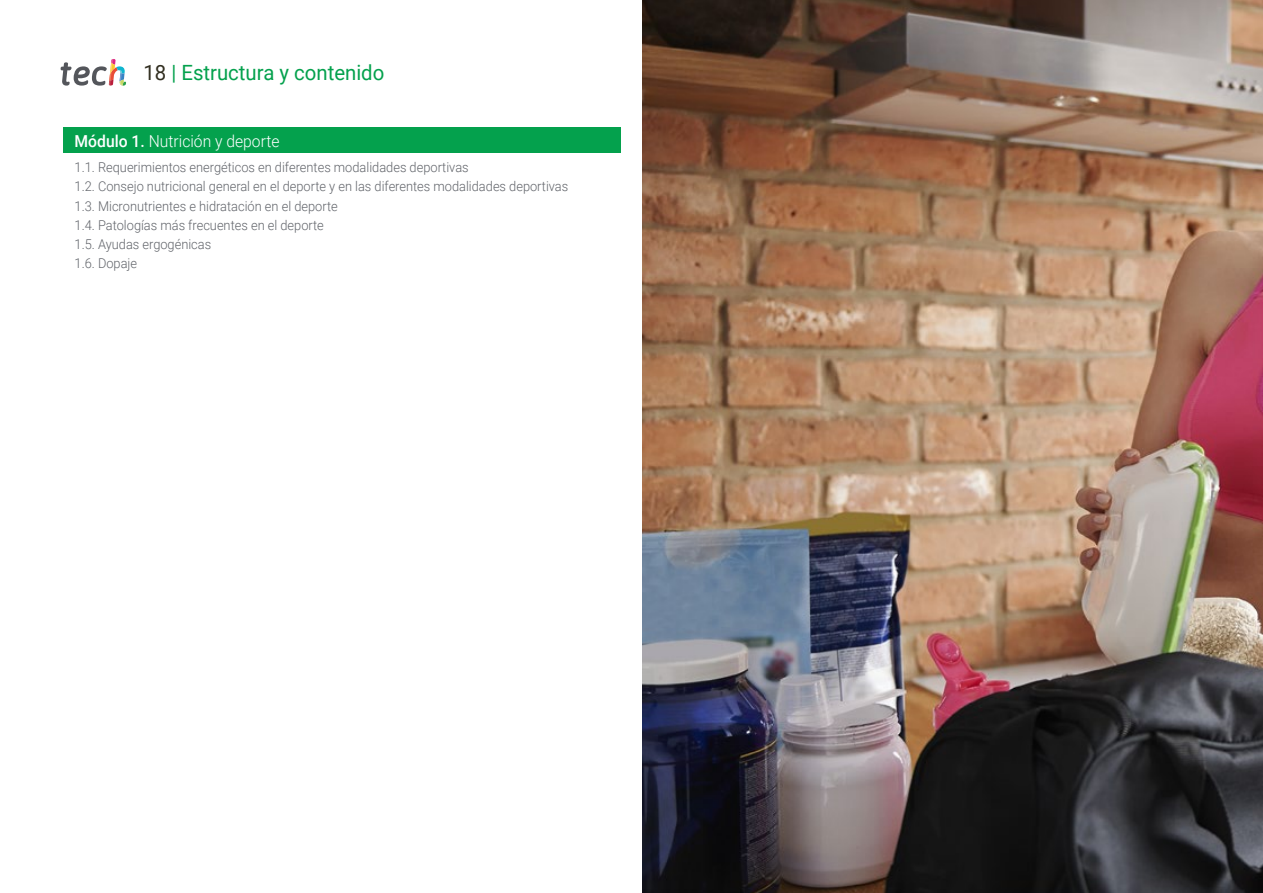
<style>
.page{position:relative;width:1263px;height:893px;background:#fff}
.page>*{position:absolute;margin:0;border:0;box-sizing:border-box;transform-origin:0 0}
.t1{font:21px "Roboto";color:#04a14d}
.t2{font:300 16.5px "Roboto";color:#fff;scale:.95 1}
.t3{font:300 13.5px/19.2px "Roboto";color:#61646a;scale:.95 1}
.s1{color:#312e20}
.s2{font-weight:500}
</style>
<div class="page">
<div style="left:64px;top:128px;width:557px;height:25px;background:#04a14d"></div>
<img style="left:642px;top:0;width:621px;height:893px">
<svg style="left:61px;top:59px;width:65px;height:27px"></svg>
<h1 class="t1" style="left:144px;top:57px;width:242px"><span class="s1">18</span> | Estructura y contenido</h1>
<p class="t2" style="left:75px;top:129px;width:217px"><span class="s2">Módulo 1.</span> Nutrición y deporte</p>
<p class="t3" style="left:75px;top:157px;width:521px">1.1. Requerimientos energéticos en diferentes modalidades deportivas<br>1.2. Consejo nutricional general en el deporte y en las diferentes modalidades deportivas 1.3. Micronutrientes e hidratación en el deporte<br>1.4. Patologías más frecuentes en el deporte<br>1.5. Ayudas ergogénicas<br>1.6. Dopaje</p>
</div>
